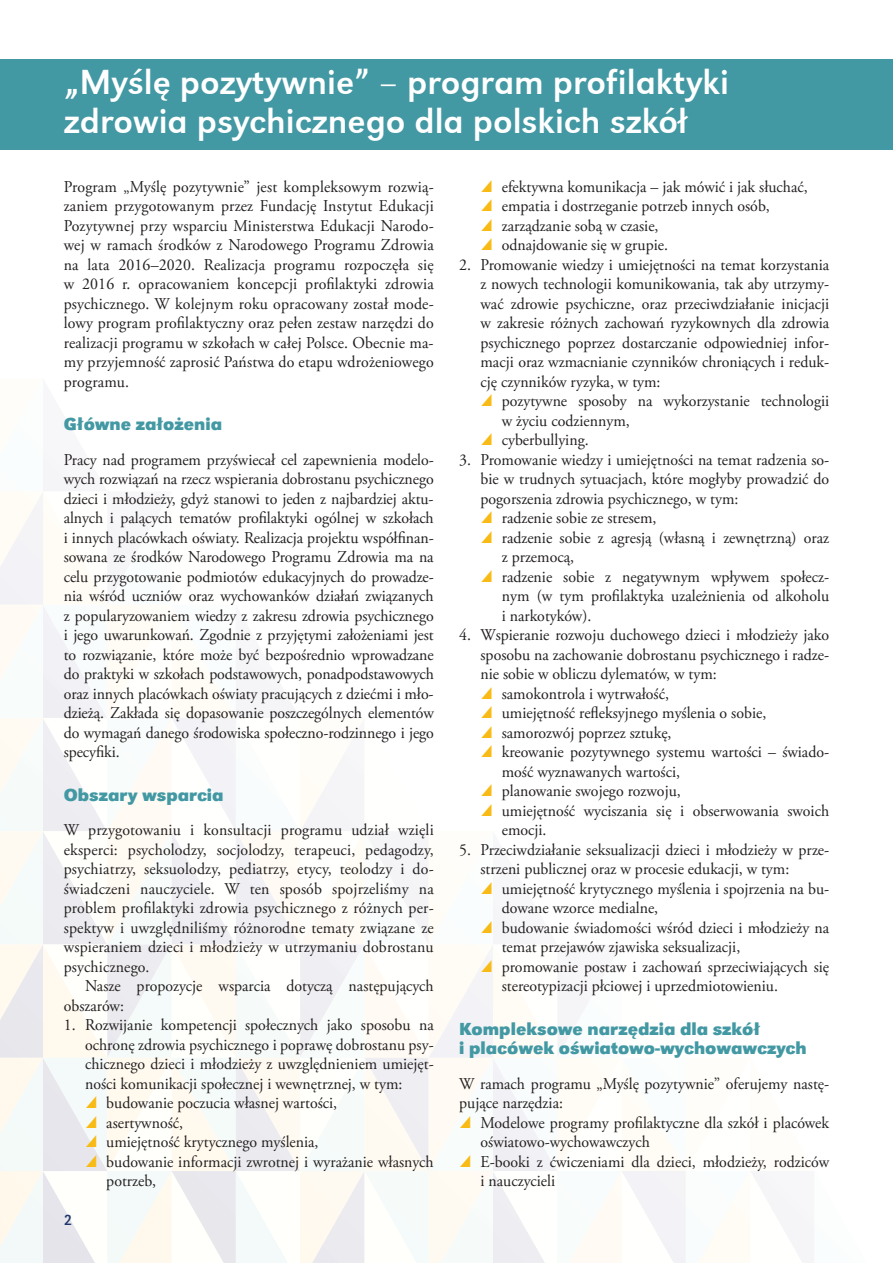
<style>
.page{position:relative;width:893px;height:1263px;background:#fff}
.page>*{position:absolute;margin:0;border:0;box-sizing:border-box;transform-origin:0 0}
.t1{font:36px/39px "URW Grotesk TCE";color:#fff}
.t2{font:700 18px/19.5px "URW Grotesk TCE";color:#4298a3}
.t3{font:16.5px/19.5px "Adobe Garamond Pro";color:#231f20;scale:.96 1}
.t4{font:15px "URW Grotesk TCE";color:#1f376a}
</style>
<div class="page">
<div style="left:0;top:60px;width:893px;height:90px;background:#4298a3"></div>
<svg style="left:0;top:505px;width:686px;height:758px"></svg>
<h1 class="t1" style="left:64px;top:62px;width:667px">„Myślę pozytywnie” – program profilaktyki zdrowia psychicznego dla polskich szkół</h1>
<p class="t3" style="left:64px;top:178px;width:387px;text-align:justify">Program „Myślę pozytywnie” jest kompleksowym rozwią&shy;zaniem przygotowanym przez Fundację Instytut Edukacji Pozytywnej przy wsparciu Ministerstwa Edukacji Narodo&shy;wej w ramach środków z Narodowego Programu Zdrowia na lata 2016–2020. Realizacja programu rozpoczęła się w 2016 r. opracowaniem koncepcji profilaktyki zdrowia psychicznego. W kolejnym roku opracowany został mode&shy;lowy program profilaktyczny oraz pełen zestaw narzędzi do realizacji programu w szkołach w całej Polsce. Obecnie ma&shy;my przyjemność zaprosić Państwa do etapu wdrożeniowego programu.</p>
<p class="t2" style="left:64px;top:414px;width:160px">Główne założenia</p>
<p class="t3" style="left:64px;top:451px;width:387px;text-align:justify">Pracy nad programem przyświecał cel zapewnienia modelo&shy;wych rozwiązań na rzecz wspierania dobrostanu psychicznego dzieci i młodzieży, gdyż stanowi to jeden z najbardziej aktu&shy;alnych i palących tematów profilaktyki ogólnej w szkołach i innych placówkach oświaty. Realizacja projektu współfinan&shy;sowana ze środków Narodowego Programu Zdrowia ma na celu przygotowanie podmiotów edukacyjnych do prowadze&shy;nia wśród uczniów oraz wychowanków działań związanych z popularyzowaniem wiedzy z zakresu zdrowia psychicznego i jego uwarunkowań. Zgodnie z przyjętymi założeniami jest to rozwiązanie, które może być bezpośrednio wprowadzane do praktyki w szkołach podstawowych, ponadpodstawowych oraz innych placówkach oświaty pracujących z dziećmi i mło&shy;dzieżą. Zakłada się dopasowanie poszczególnych elementów do wymagań danego środowiska społeczno-rodzinnego i jego specyfiki.</p>
<p class="t2" style="left:64px;top:785px;width:161px">Obszary wsparcia</p>
<p class="t3" style="left:64px;top:821px;width:387px;text-align:justify">W przygotowaniu i konsultacji programu udział wzięli eksperci: psycholodzy, socjolodzy, terapeuci, pedagodzy, psychiatrzy, seksuolodzy, pediatrzy, etycy, teolodzy i do&shy;świadczeni nauczyciele. W ten sposób spojrzeliśmy na problem profilaktyki zdrowia psychicznego z różnych per&shy;spektyw i uwzględniliśmy różnorodne tematy związane ze wspieraniem dzieci i młodzieży w utrzymaniu dobrostanu psychicznego.</p>
<p class="t3" style="left:64px;top:977px;width:387px;text-indent:21px">Nasze propozycje wsparcia dotyczą następujących obszarów:</p>
<p class="t3" style="left:64px;top:1016px;width:387px">1. Rozwijanie kompetencji społecznych jako sposobu na</p>
<p class="t3" style="left:85px;top:1036px;width:365px">ochronę zdrowia psychicznego i poprawę dobrostanu psy-</p>
<p class="t3" style="left:85px;top:1055px;width:365px">chicznego dzieci i młodzieży z uwzględnieniem umiejęt-</p>
<p class="t3" style="left:85px;top:1075px;width:332px">ności komunikacji społecznej i wewnętrznej, w tym:</p>
<p class="t3" style="left:106px;top:1094px;width:242px">budowanie poczucia własnej wartości,</p>
<p class="t3" style="left:106px;top:1114px;width:82px">asertywność,</p>
<p class="t3" style="left:106px;top:1133px;width:223px">umiejętność krytycznego myślenia,</p>
<p class="t3" style="left:106px;top:1153px;width:343px">budowanie informacji zwrotnej i wyrażanie własnych</p>
<p class="t3" style="left:106px;top:1172px;width:53px">potrzeb,</p>
<p class="t3" style="left:502px;top:178px;width:320px">efektywna komunikacja – jak mówić i jak słuchać, empatia i dostrzeganie potrzeb innych osób, zarządzanie sobą w czasie,<br>odnajdowanie się w grupie.</p>
<p class="t3" style="left:480px;top:256px;width:365px;text-align:justify;text-indent:-21px">2. Promowanie wiedzy i umiejętności na temat korzystania z nowych technologii komunikowania, tak aby utrzymy&shy;wać zdrowie psychiczne, oraz przeciwdziałanie inicjacji w zakresie różnych zachowań ryzykownych dla zdrowia psychicznego poprzez dostarczanie odpowiedniej infor&shy;macji oraz wzmacnianie czynników chroniących i reduk&shy;cję czynników ryzyka, w tym:</p>
<p class="t3" style="left:502px;top:392px;width:343px">pozytywne sposoby na wykorzystanie technologii w życiu codziennym,<br>cyberbullying.</p>
<p class="t3" style="left:459px;top:451px;width:387px">3. Promowanie wiedzy i umiejętności na temat radzenia so-</p>
<p class="t3" style="left:480px;top:470px;width:365px">bie w trudnych sytuacjach, które mogłyby prowadzić do</p>
<p class="t3" style="left:480px;top:490px;width:270px">pogorszenia zdrowia psychicznego, w tym:</p>
<p class="t3" style="left:502px;top:509px;width:163px">radzenie sobie ze stresem,</p>
<p class="t3" style="left:502px;top:529px;width:343px">radzenie sobie z agresją (własną i zewnętrzną) oraz</p>
<p class="t3" style="left:502px;top:548px;width:77px">z przemocą,</p>
<p class="t3" style="left:502px;top:568px;width:343px">radzenie sobie z negatywnym wpływem społecz-</p>
<p class="t3" style="left:502px;top:587px;width:343px">nym (w tym profilaktyka uzależnienia od alkoholu</p>
<p class="t3" style="left:502px;top:607px;width:95px">i narkotyków).</p>
<p class="t3" style="left:459px;top:626px;width:387px">4. Wspieranie rozwoju duchowego dzieci i młodzieży jako</p>
<p class="t3" style="left:480px;top:646px;width:365px">sposobu na zachowanie dobrostanu psychicznego i radze-</p>
<p class="t3" style="left:480px;top:665px;width:248px">nie sobie w obliczu dylematów, w tym:</p>
<p class="t3" style="left:502px;top:685px;width:176px">samokontrola i wytrwałość,</p>
<p class="t3" style="left:502px;top:704px;width:277px">umiejętność refleksyjnego myślenia o sobie,</p>
<p class="t3" style="left:502px;top:724px;width:178px">samorozwój poprzez sztukę,</p>
<p class="t3" style="left:502px;top:743px;width:343px">kreowanie pozytywnego systemu wartości – świado-</p>
<p class="t3" style="left:502px;top:763px;width:187px">mość wyznawanych wartości,</p>
<p class="t3" style="left:502px;top:782px;width:188px">planowanie swojego rozwoju,</p>
<p class="t3" style="left:502px;top:802px;width:343px">umiejętność wyciszania się i obserwowania swoich</p>
<p class="t3" style="left:502px;top:821px;width:48px">emocji.</p>
<p class="t3" style="left:480px;top:841px;width:365px;text-indent:-21px">5. Przeciwdziałanie seksualizacji dzieci i młodzieży w prze&shy;strzeni publicznej oraz w procesie edukacji, w tym:</p>
<p class="t3" style="left:502px;top:880px;width:343px">umiejętność krytycznego myślenia i spojrzenia na bu&shy;dowane wzorce medialne,<br>budowanie świadomości wśród dzieci i młodzieży na temat przejawów zjawiska seksualizacji,<br>promowanie postaw i zachowań sprzeciwiających się stereotypizacji płciowej i uprzedmiotowieniu.</p>
<p class="t2" style="left:459px;top:1019px;width:349px">Kompleksowe narzędzia dla szkół<br>i placówek oświatowo-wychowawczych</p>
<p class="t3" style="left:459px;top:1075px;width:387px">W ramach programu „Myślę pozytywnie” oferujemy nastę&shy;pujące narzędzia:</p>
<p class="t3" style="left:480px;top:1114px;width:365px">Modelowe programy profilaktyczne dla szkół i placówek oświatowo-wychowawczych<br>E-booki z ćwiczeniami dla dzieci, młodzieży, rodziców i nauczycieli</p>
<p class="t4" style="left:64px;top:1210px;width:10px">2</p>
</div>
